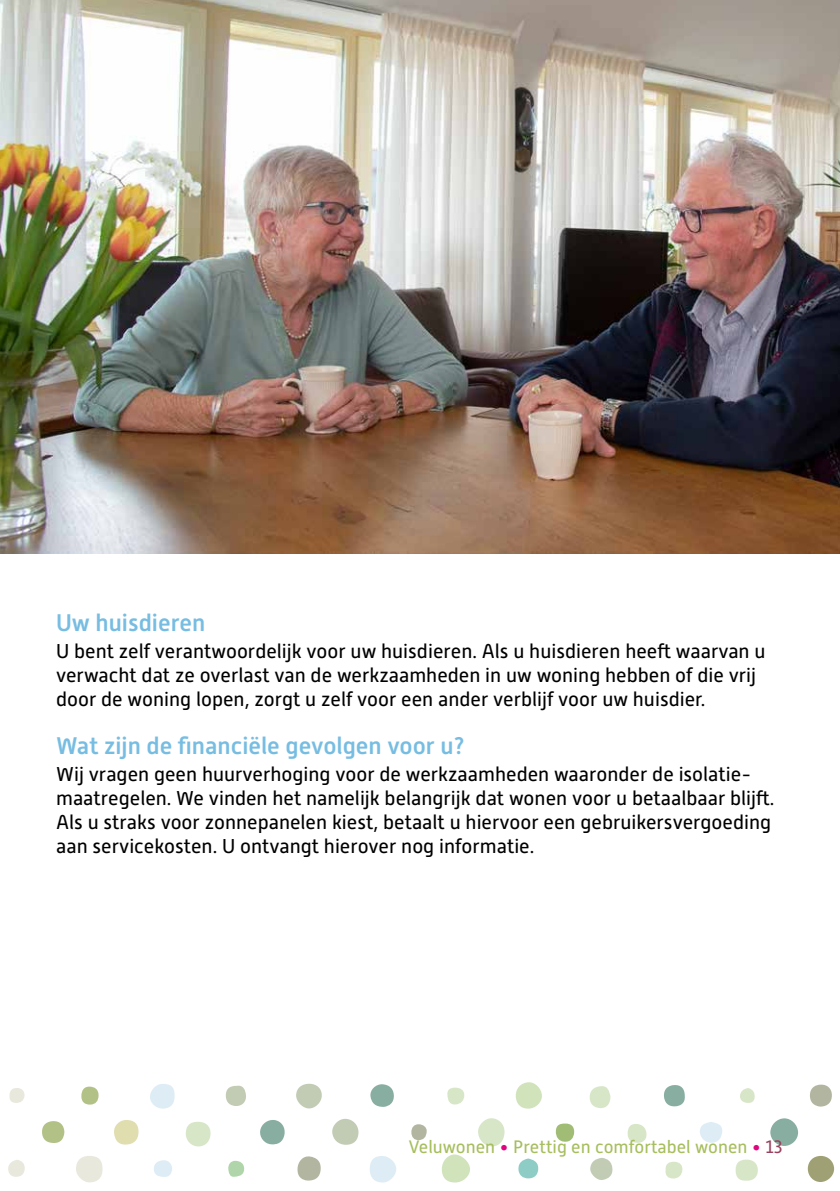
<style>
.page{position:relative;width:840px;height:1191px;background:#fff}
.page>*{position:absolute;margin:0;border:0;box-sizing:border-box;transform-origin:0 0}
.t1{font:500 24px "Alwyn New";color:#77bde2}
.t2{font:20px/24px "Alwyn New";color:#000}
.t3{font:18px "Alwyn New";color:#a6be5d}
.s1{color:#df057e}
.s2{color:#993f60}
</style>
<div class="page">
<svg style="left:8px;top:1084px;width:826px;height:99px"></svg>
<div style="left:769px;top:1118px;width:28px;height:28px;background:#87aea1;border-radius:50%"></div>
<div style="left:441px;top:1154px;width:29px;height:28px;background:#d0e3bb;border-radius:13px"></div>
<div style="left:477px;top:1118px;width:27px;height:28px;background:#d7e6c7;border-radius:50%"></div>
<div style="left:807px;top:1155px;width:26px;height:27px;background:#9fa074;border-radius:50%"></div>
<div style="left:76px;top:1155px;width:26px;height:27px;background:#e9e8dc;border-radius:50%"></div>
<div style="left:369px;top:1155px;width:27px;height:27px;background:#deedf5;border-radius:13px"></div>
<div style="left:515px;top:1082px;width:27px;height:26px;background:#d0e3bb;border-radius:50%"></div>
<div style="left:332px;top:1118px;width:26px;height:26px;background:#c2cbb4;border-radius:50%"></div>
<div style="left:113px;top:1120px;width:25px;height:24px;background:#e0ddaf;border-radius:50%"></div>
<div style="left:296px;top:1083px;width:26px;height:25px;background:#c2cbb4;border-radius:50%"></div>
<div style="left:185px;top:1121px;width:25px;height:25px;background:#d7e6c7;border-radius:50%"></div>
<div style="left:150px;top:1083px;width:25px;height:26px;background:#deedf5;border-radius:12px"></div>
<svg style="left:259px;top:1119px;width:26px;height:26px"></svg>
<svg style="left:297px;top:1155px;width:24px;height:25px"></svg>
<svg style="left:369px;top:1084px;width:25px;height:23px"></svg>
<div style="left:809px;top:1084px;width:22px;height:22px;background:#b2b6a0;border-radius:50%"></div>
<div style="left:42px;top:1120px;width:22px;height:23px;background:#b2c186;border-radius:50%"></div>
<div style="left:735px;top:1159px;width:22px;height:22px;background:#d7e6c7;border-radius:11px"></div>
<svg style="left:589px;top:1157px;width:23px;height:23px"></svg>
<div style="left:663px;top:1084px;width:22px;height:22px;background:#87aea1;border-radius:50%"></div>
<svg style="left:699px;top:1121px;width:23px;height:21px"></svg>
<div style="left:589px;top:1085px;width:21px;height:23px;background:#d7e6c7;border-radius:50%"></div>
<svg style="left:226px;top:1084px;width:20px;height:22px"></svg>
<div style="left:518px;top:1158px;width:20px;height:20px;background:#8dcdc6;border-radius:50%"></div>
<div style="left:627px;top:1123px;width:19px;height:19px;background:#d7e6c7;border-radius:9px"></div>
<svg style="left:555px;top:1123px;width:19px;height:19px"></svg>
<div style="left:81px;top:1086px;width:17px;height:18px;background:#b2c186;border-radius:50%"></div>
<div style="left:154px;top:1160px;width:18px;height:17px;background:#deedf5;border-radius:8px"></div>
<svg style="left:664px;top:1161px;width:18px;height:17px"></svg>
<svg style="left:447px;top:1087px;width:17px;height:17px"></svg>
<div style="left:8px;top:1159px;width:17px;height:17px;background:#e9e8dc;border-radius:50%"></div>
<svg style="left:228px;top:1160px;width:16px;height:17px"></svg>
<svg style="left:411px;top:1124px;width:15px;height:16px"></svg>
<svg style="left:9px;top:1087px;width:16px;height:16px"></svg>
<svg style="left:739px;top:1088px;width:15px;height:15px"></svg>
<img style="left:0;top:0;width:839px;height:553px">
<p class="t1" style="left:56px;top:609px;width:151px">Uw huisdieren</p>
<p class="t2" style="left:56px;top:639px;width:710px">U bent zelf verantwoordelijk voor uw huisdieren. Als u huisdieren heeft waarvan u verwacht dat ze overlast van de werkzaamheden in uw woning hebben of die vrij door de woning lopen, zorgt u zelf voor een ander verblijf voor uw huisdier.</p>
<p class="t1" style="left:56px;top:732px;width:410px">Wat zijn de financiële gevolgen voor u?</p>
<p class="t2" style="left:56px;top:762px;width:719px">Wij vragen geen huurverhoging voor de werkzaamheden waaronder de isolatie&shy;maatregelen. We vinden het namelijk belangrijk dat wonen voor u betaalbaar blijft.<br>Als u straks voor zonnepanelen kiest, betaalt u hiervoor een gebruikersvergoeding aan servicekosten. U ontvangt hierover nog informatie.</p>
<p class="t3" style="left:408px;top:1136px;width:375px">Veluwonen <span class="s1">•</span> Prettig en comfortabel wonen <span class="s1">•</span> <span class="s2">13</span></p>
</div>
